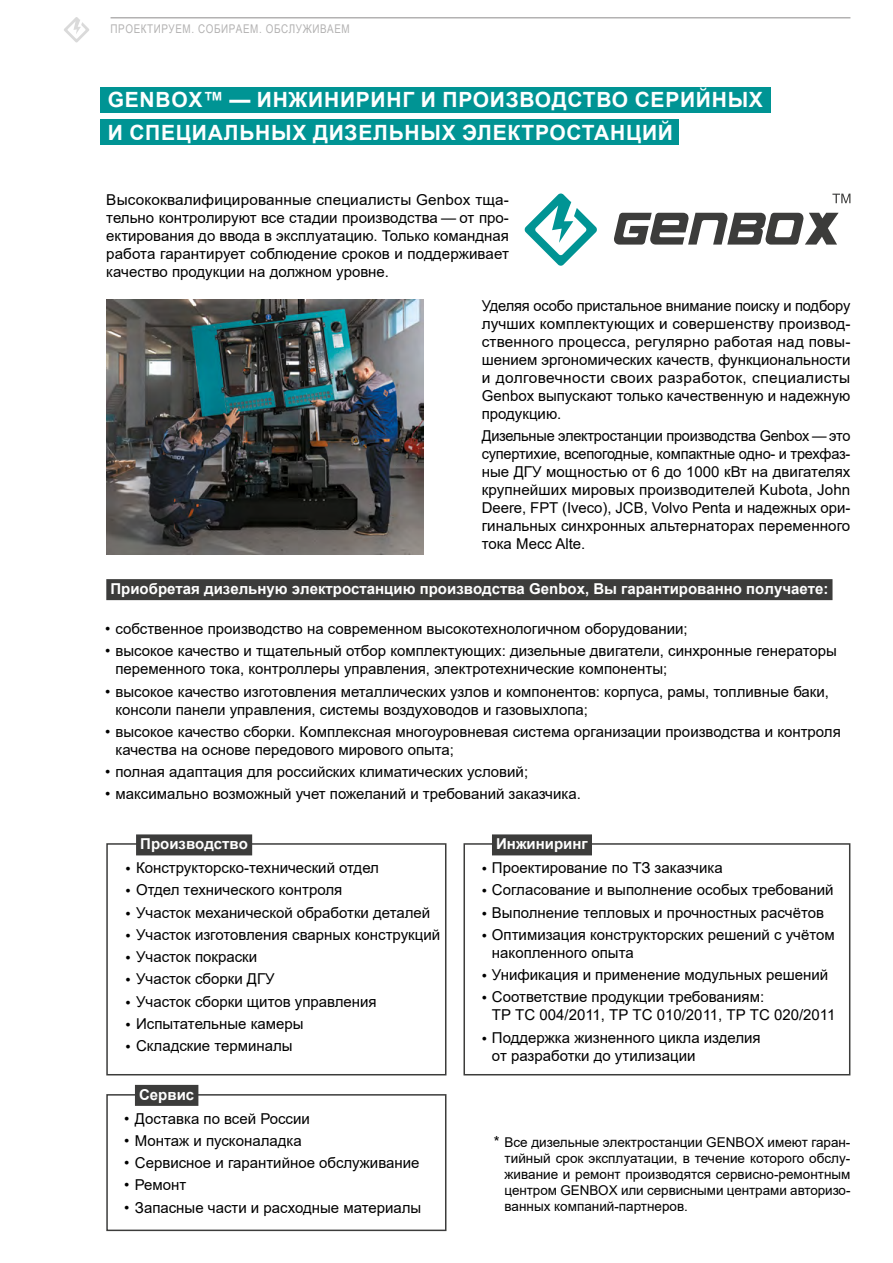
<style>
.page{position:relative;width:893px;height:1263px;background:#fff}
.page>*{position:absolute;margin:0;border:0;box-sizing:border-box;transform-origin:0 0}
.t1{font:700 21px/33px "Arial";letter-spacing:.035em;color:#fff}
.t2{font:15px/18px "Arial";color:#000}
.t3{font:700 15px "Arial";color:#fff}
.t4{font:13.5px/16.2px "Arial";letter-spacing:-.005em;color:#000;text-align:justify}
.t5{font:12px "Arial Narrow";letter-spacing:.05em;color:#b3b2b2}
</style>
<div class="page">
<svg style="left:64px;top:17px;width:25px;height:26px"></svg>
<hr style="left:111px;top:17px;width:739px;height:2px;background:#b3b2b2">
<div style="left:100px;top:119px;width:578px;height:26px;background:#009494"></div>
<div style="left:100px;top:87px;width:670px;height:26px;background:#009494"></div>
<div style="left:106px;top:579px;width:726px;height:21px;background:#3c3c3b"></div>
<div style="left:463px;top:843px;width:387px;height:232px;border:2px solid #3c3c3b"></div>
<div style="left:106px;top:843px;width:340px;height:232px;border:2px solid #3c3c3b"></div>
<div style="left:106px;top:1094px;width:340px;height:137px;border:2px solid #3c3c3b"></div>
<div style="left:135px;top:1085px;width:63px;height:21px;background:#3c3c3b"></div>
<div style="left:136px;top:834px;width:116px;height:21px;background:#3c3c3b"></div>
<div style="left:492px;top:834px;width:100px;height:21px;background:#3c3c3b"></div>
<svg style="left:525px;top:193px;width:72px;height:73px"></svg>
<svg style="left:614px;top:213px;width:225px;height:32px"></svg>
<svg style="left:832px;top:194px;width:18px;height:9px"></svg>
<img style="left:106px;top:300px;width:318px;height:255px">
<p class="t5" style="left:111px;top:20px;width:241px">ПРОЕКТИРУЕМ. СОБИРАЕМ. ОБСЛУЖИВАЕМ</p>
<h1 class="t1" style="left:108px;top:83px;width:657px">GENBOX™ — ИНЖИНИРИНГ И ПРОИЗВОДСТВО СЕРИЙНЫХ<br>И СПЕЦИАЛЬНЫХ ДИЗЕЛЬНЫХ ЭЛЕКТРОСТАНЦИЙ</h1>
<p class="t2" style="left:106px;top:191px;width:404px;text-align:justify">Высококвалифицированные специалисты Genbox тща&shy;тельно контролируют все стадии производства — от про&shy;ектирования до ввода в эксплуатацию. Только командная работа гарантирует соблюдение сроков и поддерживает качество продукции на должном уровне.</p>
<p class="t2" style="left:482px;top:296px;width:370px;text-align:justify">Уделяя особо пристальное внимание поиску и подбору лучших комплектующих и совершенству производ&shy;ственного процесса, регулярно работая над повы&shy;шением эргономических качеств, функциональности и долговечности своих разработок, специалисты Genbox выпускают только качественную и надежную продукцию.</p>
<p class="t2" style="left:482px;top:427px;width:370px;text-align:justify">Дизельные электростанции производства Genbox — это супертихие, всепогодные, компактные одно- и трехфаз&shy;ные ДГУ мощностью от 6 до 1000 кВт на двигателях крупнейших мировых производителей Kubota, John Deere, FPT (Iveco), JCB, Volvo Penta и надежных ори&shy;гинальных синхронных альтернаторах переменного тока Mecc Alte.</p>
<p class="t3" style="left:110px;top:578px;width:719px">Приобретая дизельную электростанцию производства Genbox, Вы гарантированно получаете:</p>
<p class="t2" style="left:105px;top:620px;width:584px">• собственное производство на современном высокотехнологичном оборудовании;</p>
<p class="t2" style="left:115px;top:642px;width:723px;text-indent:-10px">• высокое качество и тщательный отбор комплектующих: дизельные двигатели, синхронные генераторы переменного тока, контроллеры управления, электротехнические компоненты;</p>
<p class="t2" style="left:115px;top:682px;width:715px;text-indent:-10px">• высокое качество изготовления металлических узлов и компонентов: корпуса, рамы, топливные баки, консоли панели управления, системы воздуховодов и газовыхлопа;</p>
<p class="t2" style="left:115px;top:722px;width:727px;text-indent:-10px">• высокое качество сборки. Комплексная многоуровневая система организации производства и контроля качества на основе передового мирового опыта;</p>
<p class="t2" style="left:105px;top:763px;width:424px">• полная адаптация для российских климатических условий;</p>
<p class="t2" style="left:105px;top:785px;width:477px">• максимально возможный учет пожеланий и требований заказчика.</p>
<p class="t3" style="left:140px;top:833px;width:109px">Производство</p>
<p class="t2" style="left:125px;top:859px;width:255px">• Конструкторско-технический отдел</p>
<p class="t2" style="left:125px;top:881px;width:218px">• Отдел технического контроля</p>
<p class="t2" style="left:125px;top:903px;width:306px">• Участок механической обработки деталей</p>
<p class="t2" style="left:125px;top:925px;width:316px">• Участок изготовления сварных конструкций</p>
<p class="t2" style="left:125px;top:948px;width:133px">• Участок покраски</p>
<p class="t2" style="left:125px;top:970px;width:151px">• Участок сборки ДГУ</p>
<p class="t2" style="left:125px;top:992px;width:253px">• Участок сборки щитов управления</p>
<p class="t2" style="left:125px;top:1014px;width:180px">• Испытательные камеры</p>
<p class="t2" style="left:125px;top:1037px;width:169px">• Складские терминалы</p>
<p class="t3" style="left:139px;top:1084px;width:57px">Сервис</p>
<p class="t2" style="left:124px;top:1109px;width:187px">• Доставка по всей России</p>
<p class="t2" style="left:124px;top:1131px;width:179px">• Монтаж и пусконаладка</p>
<p class="t2" style="left:124px;top:1154px;width:297px">• Сервисное и гарантийное обслуживание</p>
<p class="t2" style="left:124px;top:1176px;width:64px">• Ремонт</p>
<p class="t2" style="left:124px;top:1198px;width:299px">• Запасные части и расходные материалы</p>
<p class="t3" style="left:496px;top:833px;width:93px">Инжиниринг</p>
<p class="t2" style="left:482px;top:859px;width:242px">• Проектирование по ТЗ заказчика</p>
<p class="t2" style="left:482px;top:881px;width:353px">• Согласование и выполнение особых требований</p>
<p class="t2" style="left:482px;top:903px;width:344px">• Выполнение тепловых и прочностных расчётов</p>
<p class="t2" style="left:492px;top:925px;width:344px;text-indent:-10px">• Оптимизация конструкторских решений с учётом накопленного опыта</p>
<p class="t2" style="left:482px;top:966px;width:348px">• Унификация и применение модульных решений</p>
<p class="t2" style="left:492px;top:988px;width:345px;text-indent:-10px">• Соответствие продукции требованиям:<br>ТР ТС 004/2011, ТР ТС 010/2011, ТР ТС 020/2011</p>
<p class="t2" style="left:492px;top:1028px;width:270px;text-indent:-10px">• Поддержка жизненного цикла изделия от разработки до утилизации</p>
<p class="t2" style="left:494px;top:1133px;width:7px">*</p>
<p class="t4" style="left:505px;top:1133px;width:347px">Все дизельные электростанции GENBOX имеют гаран&shy;тийный срок эксплуатации, в течение которого обслу&shy;живание и ремонт производятся сервисно-ремонтным центром GENBOX или сервисными центрами авторизо&shy;ванных компаний-партнеров.</p>
</div>
